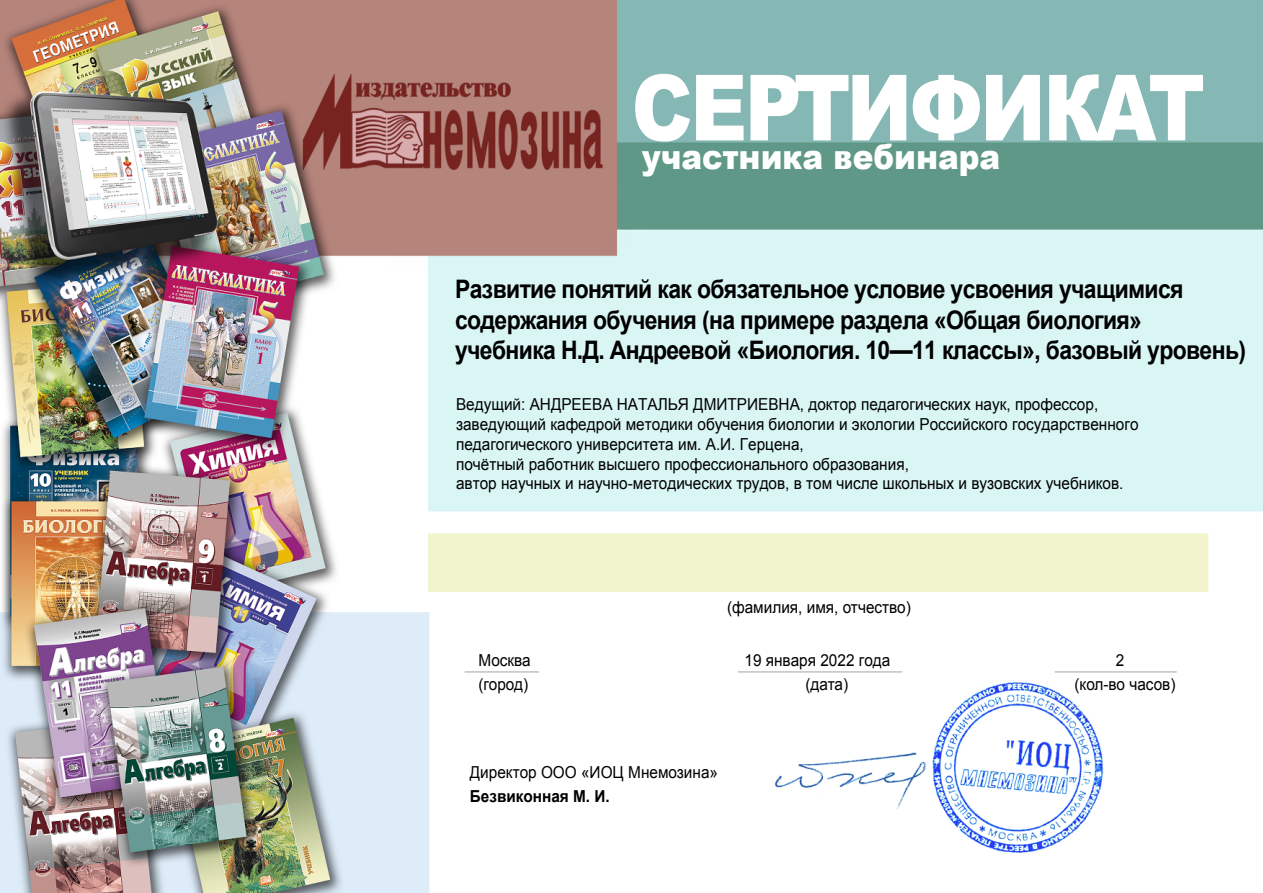
<style>
.page{position:relative;width:1263px;height:893px;background:#fff}
.page>*{position:absolute;margin:0;border:0;box-sizing:border-box;transform-origin:0 0}
.t1{font:900 91.5px "Arial";letter-spacing:-.03em;color:#fff;scale:.86 1}
.t2{font:900 34.5px "Arial";color:#fff;scale:.9 1}
.t3{font:700 25.5px/30.6px "Arial";letter-spacing:-.03em;color:#000;scale:.9 1}
.t4{font:16.5px/19.8px "Arial";color:#000;scale:.93 1}
.t5{font:700 16.5px "Arial";color:#000;scale:.93 1}
</style>
<div class="page">
<img style="left:0;top:0;width:1263px;height:893px">
<h1 class="t1" style="left:631px;top:41px;width:668px">СЕРТИФИКАТ</h1>
<h2 class="t2" style="left:642px;top:132px;width:400px">участника вебинара</h2>
<h3 class="t3" style="left:455px;top:274px;width:880px">Развитие понятий как обязательное условие усвоения учащимися содержания обучения (на примере раздела «Общая биология» учебника Н.Д. Андреевой «Биология. 10—11 классы», базовый уровень)</h3>
<p class="t4" style="left:456px;top:395px;width:735px">Ведущий: АНДРЕЕВА НАТАЛЬЯ ДМИТРИЕВНА, доктор педагогических наук, профессор, заведующий кафедрой методики обучения биологии и экологии Российского государственного педагогического университета им. А.И. Герцена,<br>почётный работник высшего профессионального образования,<br>автор научных и научно-методических трудов, в том числе школьных и вузовских учебников.</p>
<p class="t4" style="left:727px;top:597px;width:199px">(фамилия, имя, отчество)</p>
<p class="t4" style="left:478px;top:651px;width:58px">Москва</p>
<p class="t4" style="left:744px;top:650px;width:158px">19 января 2022 года</p>
<p class="t4" style="left:1116px;top:651px;width:11px">2</p>
<p class="t4" style="left:478px;top:674px;width:55px">(город)</p>
<p class="t4" style="left:805px;top:674px;width:47px">(дата)</p>
<p class="t4" style="left:1074px;top:674px;width:110px">(кол-во часов)</p>
<p class="t4" style="left:470px;top:762px;width:268px">Директор ООО «ИОЦ Мнемозина»</p>
<p class="t5" style="left:470px;top:785px;width:152px">Безвиконная М. И.</p>
</div>
